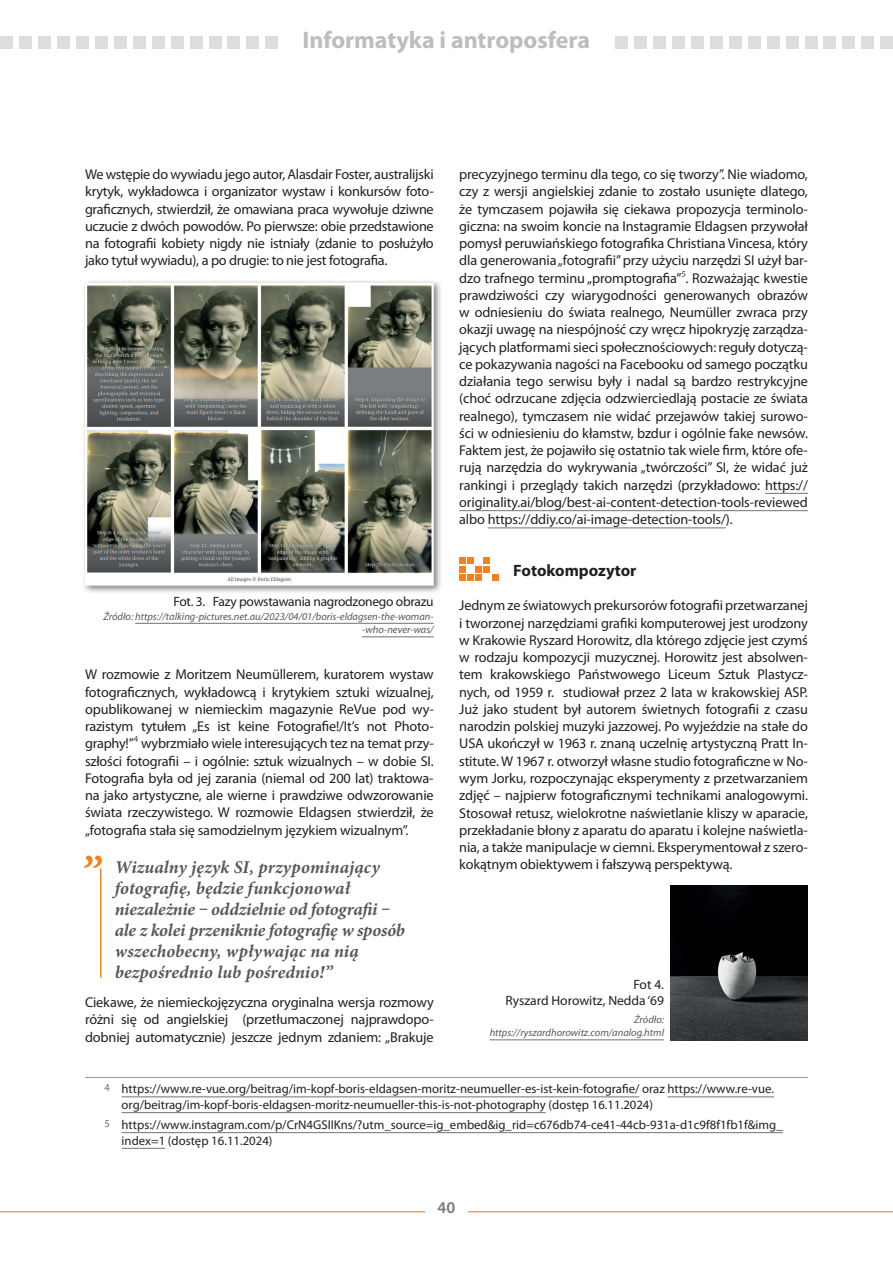
<style>
.page{position:relative;width:893px;height:1263px;background:#fff}
.page>*{position:absolute;margin:0;border:0;box-sizing:border-box;transform-origin:0 0}
.t1{font:700 24px "Myriad Pro";color:#bcbdc0}
.t2{font:italic 700 18px/21px "Minion Pro";color:#57585a}
.t3{font:700 16.5px "Myriad Pro";color:#231f20}
.t4{font:600 16.5px "Myriad Pro";color:#76787b}
.t5{font:14.25px/17.2px "Myriad Pro";letter-spacing:-.01em;color:#231f20;text-align:justify}
.t6{font:13.5px "Myriad Pro";letter-spacing:-.02em;color:#231f20}
.t7{font:13.5px/16.2px "Myriad Pro";color:#231f20;text-align:right}
.t8{font:12.75px/15.8px "Myriad Pro";color:#231f20}
.t9{font:italic 10.5px/13.5px "Myriad Pro";color:#57585a;text-align:right}
.s1{color:#57585a}
</style>
<div class="page">
<hr style="left:0;top:1211px;width:893px;height:1px;background:#f58220">
<div style="left:425px;top:1195px;width:43px;height:23px;background:#fff"></div>
<div style="left:880px;top:36px;width:13px;height:13px;background:#dcdddf"></div>
<div style="left:861px;top:36px;width:13px;height:13px;background:#dcdddf"></div>
<div style="left:823px;top:36px;width:13px;height:13px;background:#dcdddf"></div>
<div style="left:805px;top:36px;width:13px;height:13px;background:#dcdddf"></div>
<div style="left:786px;top:36px;width:12px;height:13px;background:#dcdddf"></div>
<div style="left:653px;top:36px;width:13px;height:13px;background:#dcdddf"></div>
<div style="left:615px;top:36px;width:13px;height:13px;background:#dcdddf"></div>
<div style="left:634px;top:36px;width:13px;height:13px;background:#dcdddf"></div>
<div style="left:729px;top:36px;width:13px;height:13px;background:#dcdddf"></div>
<div style="left:710px;top:36px;width:13px;height:13px;background:#dcdddf"></div>
<div style="left:672px;top:36px;width:13px;height:13px;background:#dcdddf"></div>
<div style="left:748px;top:36px;width:13px;height:13px;background:#dcdddf"></div>
<div style="left:691px;top:36px;width:13px;height:13px;background:#dcdddf"></div>
<div style="left:767px;top:36px;width:12px;height:13px;background:#dcdddf"></div>
<div style="left:842px;top:36px;width:13px;height:13px;background:#dcdddf"></div>
<div style="left:265px;top:36px;width:13px;height:13px;background:#dcdddf"></div>
<div style="left:209px;top:36px;width:13px;height:13px;background:#dcdddf"></div>
<div style="left:228px;top:36px;width:12px;height:13px;background:#dcdddf"></div>
<div style="left:95px;top:36px;width:13px;height:13px;background:#dcdddf"></div>
<div style="left:57px;top:36px;width:13px;height:13px;background:#dcdddf"></div>
<div style="left:19px;top:36px;width:13px;height:13px;background:#dcdddf"></div>
<div style="left:0;top:36px;width:13px;height:13px;background:#dcdddf"></div>
<div style="left:38px;top:36px;width:13px;height:13px;background:#dcdddf"></div>
<div style="left:76px;top:36px;width:13px;height:13px;background:#dcdddf"></div>
<div style="left:171px;top:36px;width:13px;height:12px;background:#dcdddf"></div>
<div style="left:152px;top:36px;width:13px;height:13px;background:#dcdddf"></div>
<div style="left:114px;top:36px;width:13px;height:13px;background:#dcdddf"></div>
<div style="left:133px;top:36px;width:13px;height:13px;background:#dcdddf"></div>
<div style="left:246px;top:36px;width:13px;height:13px;background:#dcdddf"></div>
<div style="left:190px;top:36px;width:12px;height:13px;background:#dcdddf"></div>
<hr style="left:135px;top:623px;width:299px;height:1px;background:#808285">
<hr style="left:362px;top:636px;width:72px;height:1px;background:#808285">
<hr style="left:765px;top:493px;width:43px;height:1px;background:#808285">
<hr style="left:459px;top:510px;width:349px;height:1px;background:#808285">
<hr style="left:488px;top:527px;width:238px;height:1px;background:#808285">
<svg style="left:459px;top:558px;width:39px;height:22px"></svg>
<svg style="left:84px;top:855px;width:18px;height:13px"></svg>
<hr style="left:100px;top:869px;width:1px;height:109px;background:#f58220">
<hr style="left:85px;top:1077px;width:723px;height:1px;background:#939598">
<hr style="left:122px;top:1096px;width:517px;height:1px;background:#808285">
<hr style="left:667px;top:1096px;width:107px;height:1px;background:#808285">
<hr style="left:122px;top:1112px;width:424px;height:1px;background:#808285">
<hr style="left:122px;top:1132px;width:661px;height:1px;background:#808285">
<hr style="left:122px;top:1148px;width:43px;height:1px;background:#808285">
<div style="left:82px;top:279px;width:360px;height:315px;background:#231f20;opacity:.55"></div>
<img style="left:87px;top:285px;width:345px;height:299px">
<div style="left:85px;top:283px;width:349px;height:303px;border:1px solid #fff"></div>
<img style="left:671px;top:886px;width:137px;height:154px">
<hr style="left:490px;top:1039px;width:174px;height:1px;background:#808285">
<h1 class="t1" style="left:302px;top:25px;width:289px">Informatyka i antroposfera</h1>
<p class="t5" style="left:85px;top:165px;width:350px">We wstępie do wywiadu jego autor, Alasdair Foster, australijski krytyk, wykładowca i organizator wystaw i konkursów foto&shy;graficznych, stwierdził, że omawiana praca wywołuje dziwne uczucie z dwóch powodów. Po pierwsze: obie przedstawione na fotografii kobiety nigdy nie istniały (zdanie to posłużyło jako tytuł wywiadu), a po drugie: to nie jest fotografia.</p>
<p class="t6" style="left:174px;top:593px;width:262px">Fot. 3. Fazy powstawania nagrodzonego obrazu</p>
<p class="t9" style="left:103px;top:609px;width:332px">Źródło: https://talking-pictures.net.au/2023/04/01/boris-eldagsen-the-woman--who-never-was/</p>
<p class="t5" style="left:85px;top:666px;width:350px">W rozmowie z Moritzem Neumüllerem, kuratorem wystaw fotograficznych, wykładowcą i krytykiem sztuki wizualnej, opublikowanej w niemieckim magazynie ReVue pod wy&shy;razistym tytułem „Es ist keine Fotografie!/It’s not Photo&shy;graphy!”<span class="s1">⁴</span> wybrzmiało wiele interesujących tez na temat przy&shy;szłości fotografii – i ogólnie: sztuk wizualnych – w dobie SI.<br>Fotografia była od jej zarania (niemal od 200 lat) traktowa&shy;na jako artystyczne, ale wierne i prawdziwe odwzorowanie świata rzeczywistego. W rozmowie Eldagsen stwierdził, że „fotografia stała się samodzielnym językiem wizualnym”.</p>
<p class="t2" style="left:115px;top:856px;width:292px">Wizualny język SI, przypominający fotografię, będzie funkcjonował niezależnie ‒ oddzielnie od fotografii ‒ ale z kolei przeniknie fotografię w sposób wszechobecny, wpływając na nią bezpośrednio lub pośrednio!”</p>
<p class="t5" style="left:85px;top:993px;width:350px">Ciekawe, że niemieckojęzyczna oryginalna wersja rozmowy różni się od angielskiej (przetłumaczonej najprawdopo&shy;dobniej automatycznie) jeszcze jednym zdaniem: „Brakuje</p>
<p class="t5" style="left:459px;top:165px;width:350px">precyzyjnego terminu dla tego, co się tworzy”. Nie wiadomo, czy z wersji angielskiej zdanie to zostało usunięte dlatego, że tymczasem pojawiła się ciekawa propozycja terminolo&shy;giczna: na swoim koncie na Instagramie Eldagsen przywołał pomysł peruwiańskiego fotografika Christiana Vincesa, który dla generowania „fotografii” przy użyciu narzędzi SI użył bar&shy;dzo trafnego terminu „promptografia”<span class="s1">⁵</span>. Rozważając kwestie prawdziwości czy wiarygodności generowanych obrazów w odniesieniu do świata realnego, Neumüller zwraca przy okazji uwagę na niespójność czy wręcz hipokryzję zarządza&shy;jących platformami sieci społecznościowych: reguły dotyczą&shy;ce pokazywania nagości na Facebooku od samego początku działania tego serwisu były i nadal są bardzo restrykcyjne (choć odrzucane zdjęcia odzwierciedlają postacie ze świata realnego), tymczasem nie widać przejawów takiej surowo&shy;ści w odniesieniu do kłamstw, bzdur i ogólnie fake newsów.<br>Faktem jest, że pojawiło się ostatnio tak wiele firm, które ofe&shy;rują narzędzia do wykrywania „twórczości” SI, że widać już rankingi i przeglądy takich narzędzi (przykładowo: https:// originality.ai/blog/best-ai-content-detection-tools-reviewed albo https://ddiy.co/ai-image-detection-tools/).</p>
<p class="t3" style="left:513px;top:559px;width:125px">Fotokompozytor</p>
<p class="t5" style="left:459px;top:597px;width:350px">Jednym ze światowych prekursorów fotografii przetwarzanej i tworzonej narzędziami grafiki komputerowej jest urodzony w Krakowie Ryszard Horowitz, dla którego zdjęcie jest czymś w rodzaju kompozycji muzycznej. Horowitz jest absolwen&shy;tem krakowskiego Państwowego Liceum Sztuk Plastycz&shy;nych, od 1959 r. studiował przez 2 lata w krakowskiej ASP.<br>Już jako student był autorem świetnych fotografii z czasu narodzin polskiej muzyki jazzowej. Po wyjeździe na stałe do USA ukończył w 1963 r. znaną uczelnię artystyczną Pratt In&shy;stitute. W 1967 r. otworzył własne studio fotograficzne w No&shy;wym Jorku, rozpoczynając eksperymenty z przetwarzaniem zdjęć – najpierw fotograficznymi technikami analogowymi.<br>Stosował retusz, wielokrotne naświetlanie kliszy w aparacie, przekładanie błony z aparatu do aparatu i kolejne naświetla&shy;nia, a także manipulacje w ciemni. Eksperymentował z szero&shy;kokątnym obiektywem i fałszywą perspektywą.</p>
<p class="t7" style="left:505px;top:976px;width:160px">Fot 4.<br>Ryszard Horowitz, Nedda ‘69</p>
<p class="t9" style="left:490px;top:1012px;width:176px">Źródło: https://ryszardhorowitz.com/analog.html</p>
<p class="t8" style="left:122px;top:1081px;width:654px;text-indent:-17px"><sup>4</sup> https://www.re-vue.org/beitrag/im-kopf-boris-eldagsen-moritz-neumueller-es-ist-kein-fotografie/ oraz https://www.re-vue. org/beitrag/im-kopf-boris-eldagsen-moritz-neumueller-this-is-not-photography (dostęp 16.11.2024)</p>
<p class="t8" style="left:122px;top:1116px;width:663px;text-indent:-17px"><sup>5</sup> https://www.instagram.com/p/CrN4GSIIKns/?utm_source=ig_embed&amp;ig_rid=c676db74-ce41-44cb-931a-d1c9f8f1fb1f&amp;img_ index=1 (dostęp 16.11.2024)</p>
<p class="t4" style="left:438px;top:1197px;width:19px">40</p>
</div>
